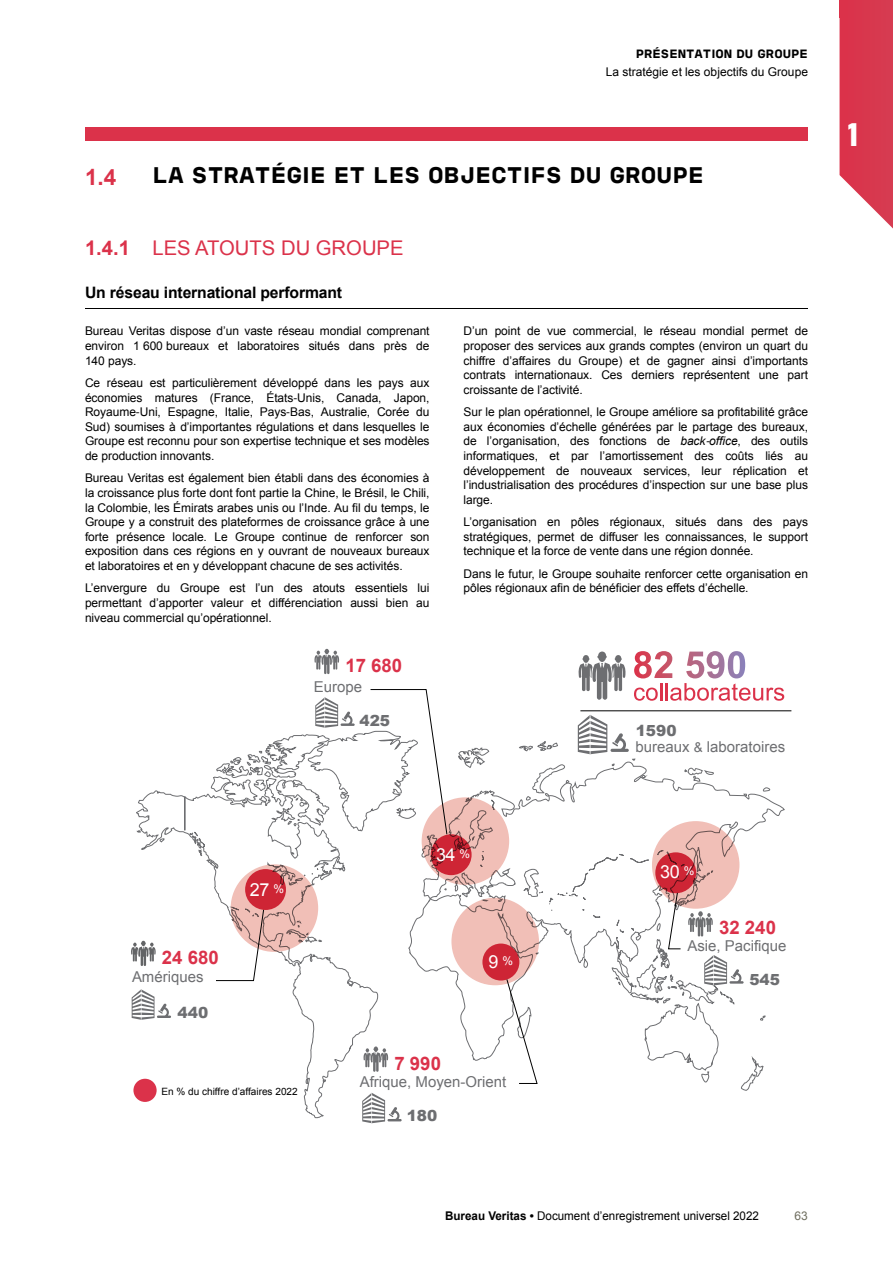
<style>
.page{position:relative;width:893px;height:1263px;background:#fff}
.page>*{position:absolute;margin:0;border:0;box-sizing:border-box;transform-origin:0 0}
.t1{font:700 expanded 32.4px "Bureau Veritas";color:#fff}
.t2{font:22.5px "Bureau Veritas Ext Bd Extra Cond";color:#000}
.t3{font:700 22.5px "Arial";color:#db324a}
.t4{font:20.25px "Arial";color:#db324a}
.t5{font:700 18.6px "Arial";color:#db324a}
.t6{font:18px "Arial";color:#fff}
.t7{font:700 15.75px "Arial";letter-spacing:-.01em;color:#000}
.t8{font:900 15.3px "Arial";color:#6d6e71}
.t9{font:15px "Arial";color:#6d6e71}
.t10{font:12px/14.5px "Arial";letter-spacing:-.005em;color:#000;text-align:justify}
.t11{font:12px "Bureau Veritas Ext Bd Extra Cond";color:#000}
.t12{font:12px "Arial";color:#6e6d5e}
.t13{font:10.05px "Arial";color:#000}
.s1{font-weight:700}
.s2{font-family:"Noto Sans"}
.s3{font-style:italic}
.s4{font-family:"Noto Sans";font-style:italic}
.s5{font-size:13.5px}
</style>
<div class="page">
<div style="left:839px;top:0;width:54px;height:17px;background:#d8374d"></div>
<svg style="left:839px;top:17px;width:54px;height:212px;background:#dd5467"></svg>
<div style="left:85px;top:128px;width:723px;height:13px;background:#db324a"></div>
<hr style="left:85px;top:308px;width:723px;height:1px;background:#000">
<svg style="left:408px;top:731px;width:377px;height:330px"></svg>
<svg style="left:763px;top:787px;width:7px;height:5px"></svg>
<svg style="left:743px;top:793px;width:4px;height:3px"></svg>
<svg style="left:633px;top:774px;width:13px;height:16px"></svg>
<svg style="left:518px;top:741px;width:40px;height:10px"></svg>
<svg style="left:458px;top:747px;width:32px;height:21px"></svg>
<svg style="left:136px;top:790px;width:242px;height:328px"></svg>
<svg style="left:301px;top:920px;width:21px;height:23px"></svg>
<svg style="left:159px;top:838px;width:6px;height:5px"></svg>
<svg style="left:454px;top:884px;width:14px;height:15px"></svg>
<svg style="left:526px;top:764px;width:44px;height:37px"></svg>
<svg style="left:684px;top:767px;width:30px;height:22px"></svg>
<svg style="left:136px;top:830px;width:5px;height:3px"></svg>
<svg style="left:231px;top:864px;width:87px;height:88px;background:#e3b4ac"></svg>
<div style="left:451px;top:898px;width:88px;height:87px;background:#f1bfb7;border-radius:50%"></div>
<svg style="left:422px;top:797px;width:87px;height:88px;background:#e5b6ae"></svg>
<div style="left:652px;top:821px;width:87px;height:88px;background:#f1bfb7;border-radius:50%"></div>
<svg style="left:215px;top:909px;width:50px;height:72px"></svg>
<div style="left:245px;top:869px;width:41px;height:41px;background:#ce2535;border-radius:50%"></div>
<svg style="left:579px;top:651px;width:47px;height:49px"></svg>
<svg style="left:314px;top:649px;width:25px;height:25px"></svg>
<svg style="left:431px;top:834px;width:41px;height:41px"></svg>
<svg style="left:506px;top:978px;width:32px;height:106px"></svg>
<div style="left:482px;top:943px;width:37px;height:37px;background:#ce2535;border-radius:50%"></div>
<svg style="left:363px;top:1046px;width:25px;height:26px"></svg>
<div style="left:133px;top:1079px;width:24px;height:23px;background:#db324a;border-radius:50%"></div>
<svg style="left:362px;top:1093px;width:40px;height:30px"></svg>
<svg style="left:132px;top:989px;width:39px;height:31px"></svg>
<svg style="left:611px;top:847px;width:155px;height:244px"></svg>
<svg style="left:192px;top:689px;width:256px;height:186px"></svg>
<svg style="left:578px;top:715px;width:57px;height:51px"></svg>
<hr style="left:580px;top:710px;width:211px;height:1px;background:#000">
<svg style="left:131px;top:941px;width:25px;height:25px"></svg>
<svg style="left:634px;top:651px;width:150px;height:50px"></svg>
<p class="t11" style="left:636px;top:47px;width:174px">PRÉSENTATION DU GROUPE</p>
<p class="t10" style="left:606px;top:65px;width:204px">La stratégie et les objectifs du Groupe</p>
<h2 class="t3" style="left:85px;top:162px;width:33px">1.4</h2>
<h2 class="t2" style="left:153px;top:161px;width:553px">LA STRATÉGIE ET LES OBJECTIFS DU GROUPE</h2>
<h3 class="t4" style="left:85px;top:235px;width:320px"><span class="s1">1.4.1</span> LES ATOUTS DU GROUPE</h3>
<h3 class="t7" style="left:85px;top:282px;width:259px">Un réseau international performant</h3>
<p class="t10" style="left:85px;top:324px;width:346px">Bureau Veritas dispose d’un vaste réseau mondial comprenant environ 1 600 bureaux et laboratoires situés dans près de 140 pays.</p>
<p class="t10" style="left:85px;top:376px;width:346px">Ce réseau est particulièrement développé dans les pays aux économies matures (France, États<span class="s2">‑</span>Unis, Canada, Japon, Royaume<span class="s2">‑</span>Uni, Espagne, Italie, Pays<span class="s2">‑</span>Bas, Australie, Corée du Sud) soumises à d’importantes régulations et dans lesquelles le Groupe est reconnu pour son expertise technique et ses modèles de production innovants.</p>
<p class="t10" style="left:85px;top:471px;width:346px">Bureau Veritas est également bien établi dans des économies à la croissance plus forte dont font partie la Chine, le Brésil, le Chili, la Colombie, les Émirats arabes unis ou l’Inde. Au fil du temps, le Groupe y a construit des plateformes de croissance grâce à une forte présence locale. Le Groupe continue de renforcer son exposition dans ces régions en y ouvrant de nouveaux bureaux et laboratoires et en y développant chacune de ses activités.</p>
<p class="t10" style="left:85px;top:581px;width:346px">L’envergure du Groupe est l’un des atouts essentiels lui permettant d’apporter valeur et différenciation aussi bien au niveau commercial qu’opérationnel.</p>
<h3 class="t5" style="left:345px;top:653px;width:58px">17 680</h3>
<p class="t9" style="left:314px;top:677px;width:50px">Europe</p>
<p class="t8" style="left:360px;top:710px;width:32px">425</p>
<p class="t10" style="left:463px;top:324px;width:346px">D’un point de vue commercial, le réseau mondial permet de proposer des services aux grands comptes (environ un quart du chiffre d’affaires du Groupe) et de gagner ainsi d’importants contrats internationaux. Ces derniers représentent une part croissante de l’activité.</p>
<p class="t10" style="left:463px;top:405px;width:346px">Sur le plan opérationnel, le Groupe améliore sa profitabilité grâce aux économies d’échelle générées par le partage des bureaux, de l’organisation, des fonctions de <span class="s3">back</span><span class="s4">‑</span><span class="s3">office</span>, des outils informatiques, et par l’amortissement des coûts liés au développement de nouveaux services, leur réplication et l’industrialisation des procédures d’inspection sur une base plus large.</p>
<p class="t10" style="left:463px;top:515px;width:346px">L’organisation en pôles régionaux, situés dans des pays stratégiques, permet de diffuser les connaissances, le support technique et la force de vente dans une région donnée.</p>
<p class="t10" style="left:463px;top:566px;width:346px">Dans le futur, le Groupe souhaite renforcer cette organisation en pôles régionaux afin de bénéficier des effets d’échelle.</p>
<p class="t8" style="left:636px;top:719px;width:42px">1590</p>
<p class="t9" style="left:636px;top:737px;width:151px">bureaux <span class="s5">&amp;</span> laboratoires</p>
<h3 class="t5" style="left:162px;top:945px;width:58px">24 680</h3>
<p class="t9" style="left:132px;top:967px;width:73px">Amériques</p>
<p class="t8" style="left:178px;top:1001px;width:32px">440</p>
<h3 class="t6" style="left:250px;top:878px;width:36px">27 <sup>%</sup></h3>
<p class="t13" style="left:161px;top:1085px;width:138px">En % du chiffre d’affaires 2022</p>
<h3 class="t6" style="left:436px;top:843px;width:36px">34 <sup>%</sup></h3>
<h3 class="t5" style="left:394px;top:1051px;width:48px">7 990</h3>
<h3 class="t6" style="left:489px;top:950px;width:26px">9 <sup>%</sup></h3>
<p class="t9" style="left:360px;top:1072px;width:148px">Afrique, Moyen-Orient</p>
<p class="t8" style="left:407px;top:1104px;width:32px">180</p>
<h3 class="t6" style="left:660px;top:859px;width:36px">30 <sup>%</sup></h3>
<h3 class="t5" style="left:719px;top:915px;width:58px">32 240</h3>
<p class="t9" style="left:687px;top:936px;width:100px">Asie, Pacifique</p>
<p class="t8" style="left:749px;top:968px;width:32px">545</p>
<p class="t10" style="left:445px;top:1208px;width:315px"><span class="s1">Bureau Veritas •</span> Document d’enregistrement universel 2022</p>
<p class="t12" style="left:795px;top:1208px;width:15px">63</p>
<h1 class="t1" style="left:848px;top:115px;width:12px">1</h1>
</div>
